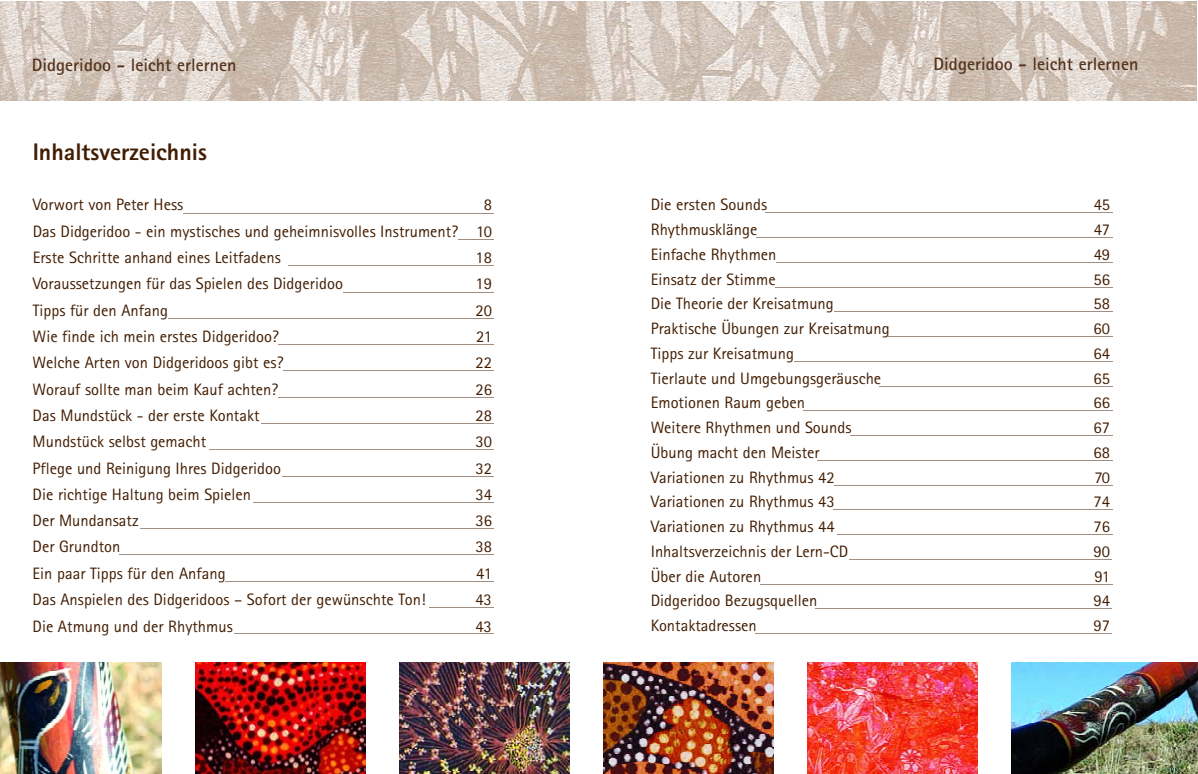
<style>
.page{position:relative;width:1198px;height:774px;background:#fff}
.page>*{position:absolute;margin:0;border:0;box-sizing:border-box;transform-origin:0 0}
.t1{font:800 24px "Rotis Sans Serif";color:#421d02}
.t2{font:700 18px "Rotis Sans Serif";color:#55331c}
.t3{font:16.5px/26.2px "Rotis Sans Serif";color:#421d02;text-align:justify}
</style>
<div class="page">
<img style="left:585px;top:1px;width:611px;height:100px">
<svg style="left:0;top:1px;width:585px;height:100px;background:#d6cac0"></svg>
<hr style="left:183px;top:213px;width:310px;height:1px;background:#a18e81">
<hr style="left:458px;top:239px;width:35px;height:1px;background:#a18e81">
<hr style="left:288px;top:266px;width:205px;height:1px;background:#a18e81">
<hr style="left:343px;top:292px;width:150px;height:1px;background:#a18e81">
<hr style="left:168px;top:318px;width:325px;height:1px;background:#a18e81">
<hr style="left:278px;top:344px;width:215px;height:1px;background:#a18e81">
<hr style="left:283px;top:370px;width:210px;height:1px;background:#a18e81">
<hr style="left:278px;top:397px;width:215px;height:1px;background:#a18e81">
<hr style="left:261px;top:423px;width:232px;height:1px;background:#a18e81">
<hr style="left:209px;top:449px;width:284px;height:1px;background:#a18e81">
<hr style="left:281px;top:475px;width:212px;height:1px;background:#a18e81">
<hr style="left:253px;top:502px;width:240px;height:1px;background:#a18e81">
<hr style="left:140px;top:528px;width:353px;height:1px;background:#a18e81">
<hr style="left:119px;top:554px;width:374px;height:1px;background:#a18e81">
<hr style="left:225px;top:581px;width:268px;height:1px;background:#a18e81">
<hr style="left:429px;top:607px;width:64px;height:1px;background:#a18e81">
<hr style="left:234px;top:633px;width:259px;height:1px;background:#a18e81">
<hr style="left:765px;top:212px;width:347px;height:1px;background:#a18e81">
<hr style="left:756px;top:237px;width:356px;height:1px;background:#a18e81">
<hr style="left:776px;top:262px;width:336px;height:1px;background:#a18e81">
<hr style="left:833px;top:311px;width:279px;height:1px;background:#a18e81">
<hr style="left:775px;top:287px;width:337px;height:1px;background:#a18e81">
<hr style="left:888px;top:336px;width:224px;height:1px;background:#a18e81">
<hr style="left:793px;top:361px;width:319px;height:1px;background:#a18e81">
<hr style="left:879px;top:386px;width:233px;height:1px;background:#a18e81">
<hr style="left:803px;top:410px;width:309px;height:1px;background:#a18e81">
<hr style="left:850px;top:435px;width:262px;height:1px;background:#a18e81">
<hr style="left:817px;top:460px;width:295px;height:1px;background:#a18e81">
<hr style="left:834px;top:485px;width:278px;height:1px;background:#a18e81">
<hr style="left:832px;top:509px;width:280px;height:1px;background:#a18e81">
<hr style="left:836px;top:534px;width:276px;height:1px;background:#a18e81">
<hr style="left:849px;top:559px;width:263px;height:1px;background:#a18e81">
<hr style="left:760px;top:584px;width:352px;height:1px;background:#a18e81">
<hr style="left:815px;top:608px;width:297px;height:1px;background:#a18e81">
<hr style="left:755px;top:633px;width:357px;height:1px;background:#a18e81">
<img style="left:0;top:662px;width:162px;height:111px">
<img style="left:603px;top:662px;width:170px;height:111px">
<img style="left:399px;top:662px;width:170px;height:111px">
<img style="left:196px;top:662px;width:170px;height:111px">
<img style="left:1011px;top:662px;width:186px;height:111px">
<img style="left:807px;top:662px;width:170px;height:111px">
<p class="t2" style="left:32px;top:54px;width:206px">Didgeridoo - leicht erlernen</p>
<h1 class="t1" style="left:33px;top:136px;width:176px">Inhaltsverzeichnis</h1>
<p class="t3" style="left:33px;top:191px;width:152px">Vorwort von Peter Hess</p>
<p class="t3" style="left:33px;top:191px;width:461px;text-indent:451px">8<br>Das Didgeridoo - ein mystisches und geheimnisvolles Instrument? 10<br>Erste Schritte anhand eines Leitfadens</p>
<p class="t3" style="left:475px;top:244px;width:18px">18</p>
<p class="t3" style="left:33px;top:270px;width:312px">Voraussetzungen für das Spielen des Didgeridoo</p>
<p class="t3" style="left:475px;top:270px;width:18px">19</p>
<p class="t3" style="left:33px;top:297px;width:137px">Tipps für den Anfang</p>
<p class="t3" style="left:475px;top:297px;width:18px">20</p>
<p class="t3" style="left:33px;top:323px;width:248px">Wie finde ich mein erstes Didgeridoo?</p>
<p class="t3" style="left:476px;top:323px;width:17px">21</p>
<p class="t3" style="left:33px;top:349px;width:252px">Welche Arten von Didgeridoos gibt es?</p>
<p class="t3" style="left:475px;top:349px;width:18px">22</p>
<p class="t3" style="left:33px;top:375px;width:247px">Worauf sollte man beim Kauf achten?</p>
<p class="t3" style="left:475px;top:375px;width:18px">26</p>
<p class="t3" style="left:33px;top:402px;width:228px">Das Mundstück - der erste Kontakt</p>
<p class="t3" style="left:475px;top:402px;width:18px">28</p>
<p class="t3" style="left:33px;top:428px;width:175px">Mundstück selbst gemacht</p>
<p class="t3" style="left:475px;top:428px;width:18px">30</p>
<p class="t3" style="left:33px;top:454px;width:250px">Pflege und Reinigung Ihres Didgeridoo</p>
<p class="t3" style="left:475px;top:454px;width:18px">32</p>
<p class="t3" style="left:33px;top:481px;width:220px">Die richtige Haltung beim Spielen</p>
<p class="t3" style="left:475px;top:481px;width:18px">34</p>
<p class="t3" style="left:33px;top:507px;width:108px">Der Mundansatz</p>
<p class="t3" style="left:475px;top:507px;width:18px">36</p>
<p class="t3" style="left:33px;top:533px;width:89px">Der Grundton</p>
<p class="t3" style="left:475px;top:533px;width:18px">38</p>
<p class="t3" style="left:33px;top:560px;width:194px">Ein paar Tipps für den Anfang</p>
<p class="t3" style="left:476px;top:560px;width:17px">41</p>
<p class="t3" style="left:33px;top:586px;width:394px">Das Anspielen des Didgeridoos – Sofort der gewünschte Ton!</p>
<p class="t3" style="left:475px;top:586px;width:18px">43</p>
<p class="t3" style="left:33px;top:612px;width:202px">Die Atmung und der Rhythmus</p>
<p class="t3" style="left:475px;top:612px;width:18px">43</p>
<p class="t2" style="left:933px;top:53px;width:206px">Didgeridoo - leicht erlernen</p>
<p class="t3" style="left:650px;top:191px;width:118px">Die ersten Sounds</p>
<p class="t3" style="left:1093px;top:191px;width:18px">45</p>
<p class="t3" style="left:650px;top:216px;width:108px">Rhythmusklänge</p>
<p class="t3" style="left:1093px;top:216px;width:18px">47</p>
<p class="t3" style="left:650px;top:241px;width:127px">Einfache Rhythmen</p>
<p class="t3" style="left:1093px;top:241px;width:18px">49</p>
<p class="t3" style="left:650px;top:266px;width:126px">Einsatz der Stimme</p>
<p class="t3" style="left:1093px;top:266px;width:18px">56</p>
<p class="t3" style="left:650px;top:290px;width:184px">Die Theorie der Kreisatmung</p>
<p class="t3" style="left:1093px;top:290px;width:18px">58</p>
<p class="t3" style="left:650px;top:315px;width:240px">Praktische Übungen zur Kreisatmung</p>
<p class="t3" style="left:1093px;top:315px;width:18px">60</p>
<p class="t3" style="left:650px;top:340px;width:145px">Tipps zur Kreisatmung</p>
<p class="t3" style="left:1093px;top:340px;width:18px">64</p>
<p class="t3" style="left:650px;top:365px;width:232px">Tierlaute und Umgebungsgeräusche</p>
<p class="t3" style="left:1093px;top:365px;width:18px">65</p>
<p class="t3" style="left:650px;top:389px;width:156px">Emotionen Raum geben</p>
<p class="t3" style="left:1093px;top:389px;width:18px">66</p>
<p class="t3" style="left:650px;top:414px;width:202px">Weitere Rhythmen und Sounds</p>
<p class="t3" style="left:1093px;top:414px;width:18px">67</p>
<p class="t3" style="left:650px;top:439px;width:170px">Übung macht den Meister</p>
<p class="t3" style="left:1093px;top:439px;width:18px">68</p>
<p class="t3" style="left:650px;top:464px;width:185px">Variationen zu Rhythmus 42</p>
<p class="t3" style="left:1094px;top:464px;width:17px">70</p>
<p class="t3" style="left:650px;top:488px;width:185px">Variationen zu Rhythmus 43</p>
<p class="t3" style="left:1093px;top:488px;width:18px">74</p>
<p class="t3" style="left:650px;top:513px;width:185px">Variationen zu Rhythmus 44</p>
<p class="t3" style="left:1093px;top:513px;width:18px">76</p>
<p class="t3" style="left:650px;top:538px;width:199px">Inhaltsverzeichnis der Lern-CD</p>
<p class="t3" style="left:1093px;top:538px;width:18px">90</p>
<p class="t3" style="left:650px;top:563px;width:112px">Über die Autoren</p>
<p class="t3" style="left:1094px;top:563px;width:17px">91</p>
<p class="t3" style="left:650px;top:587px;width:168px">Didgeridoo Bezugsquellen</p>
<p class="t3" style="left:1093px;top:587px;width:18px">94</p>
<p class="t3" style="left:650px;top:612px;width:107px">Kontaktadressen</p>
<p class="t3" style="left:1093px;top:612px;width:18px">97</p>
</div>
